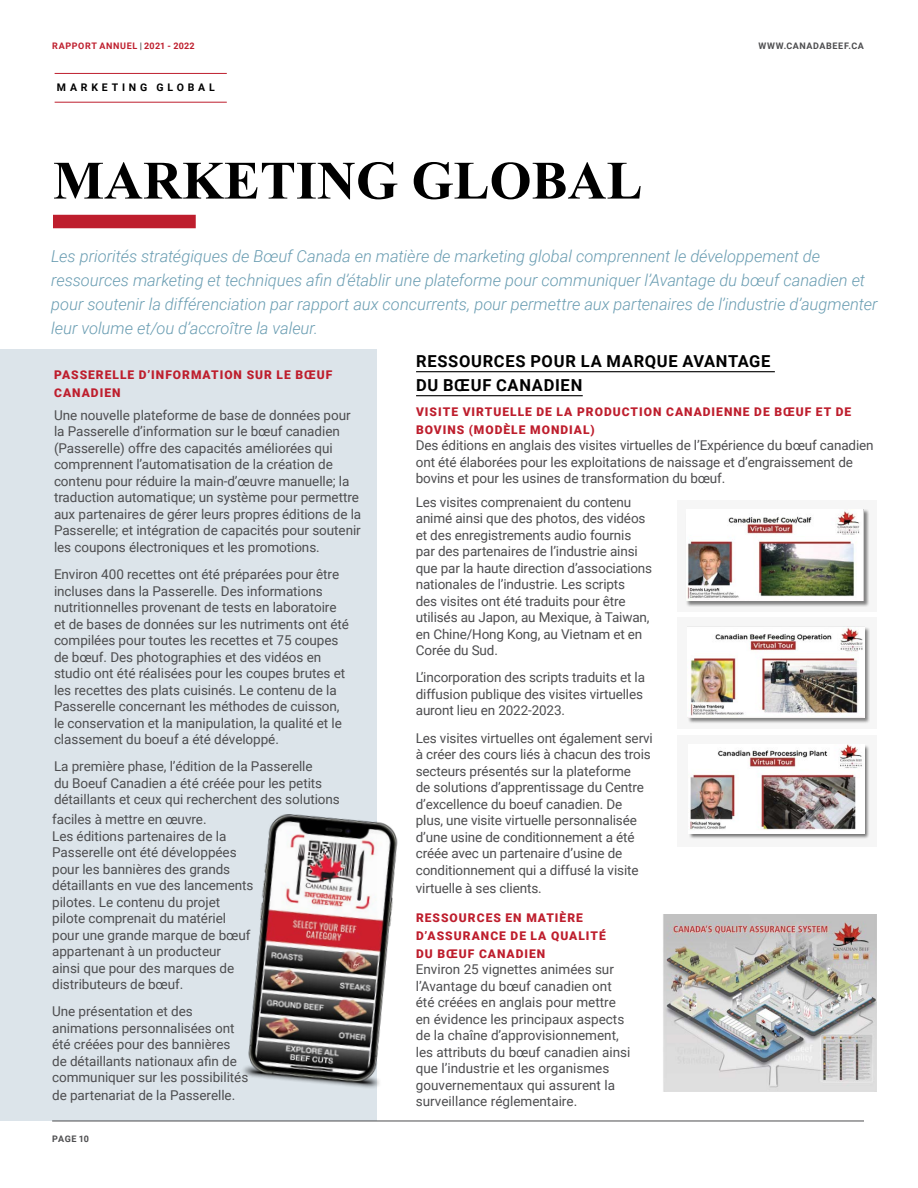
<style>
.page{position:relative;width:918px;height:1188px;background:#fff}
.page>*{position:absolute;margin:0;border:0;box-sizing:border-box;transform-origin:0 0}
.t1{font:700 54px "Times New Roman";color:#000}
.t2{font:italic 300 16.5px/24px "Roboto";color:#6a9db2}
.t3{font:700 16.5px/24px "Roboto";letter-spacing:.045em;color:#000}
.t4{font:13.5px/16.5px "Roboto";letter-spacing:-.005em;color:#4d4d4f}
.t5{font:900 12px/18px "Roboto";letter-spacing:.085em;color:#be1e2d}
.t6{font:700 10.5px "Roboto";letter-spacing:.365em;color:#000}
.t7{font:700 9px "Roboto";letter-spacing:.065em;color:#be1e2d}
.t8{font:700 9px "Roboto";letter-spacing:.07em;color:#4d4d4f}
.s1{color:#4d4d4f}
</style>
<div class="page">
<div style="left:677px;top:500px;width:200px;height:111px;background:#f6f6f6"></div>
<div style="left:677px;top:618px;width:200px;height:111px;background:#f6f6f6"></div>
<div style="left:677px;top:736px;width:200px;height:111px;background:#f6f6f6"></div>
<div style="left:0;top:350px;width:377px;height:771px;background:#dce4ea"></div>
<hr style="left:52px;top:1121px;width:812px;height:1px;background:#4d4d4f">
<div style="left:53px;top:215px;width:143px;height:13px;background:#be1e2d"></div>
<hr style="left:416px;top:371px;width:359px;height:1px;background:#000">
<hr style="left:416px;top:395px;width:167px;height:1px;background:#000">
<hr style="left:55px;top:73px;width:172px;height:1px;background:#be1e2d">
<hr style="left:55px;top:102px;width:172px;height:1px;background:#be1e2d">
<div style="left:688px;top:745px;width:182px;height:94px;background:#000;opacity:.53"></div>
<img style="left:689px;top:745px;width:175px;height:88px">
<div style="left:686px;top:509px;width:184px;height:98px;background:#000;opacity:.48"></div>
<img style="left:686px;top:509px;width:178px;height:92px">
<div style="left:688px;top:627px;width:182px;height:97px;background:#000;opacity:.47"></div>
<img style="left:688px;top:627px;width:176px;height:91px">
<img style="left:663px;top:915px;width:214px;height:177px">
<img style="left:243px;top:814px;width:155px;height:274px">
<p class="t7" style="left:52px;top:40px;width:144px">RAPPORT ANNUEL <span class="s1">|</span> 2021 - 2022</p>
<p class="t8" style="left:759px;top:40px;width:107px">WWW.CANADABEEF.CA</p>
<p class="t6" style="left:57px;top:80px;width:159px">MARKETING GLOBAL</p>
<h1 class="t1" style="left:53px;top:143px;width:591px">MARKETING GLOBAL</h1>
<p class="t2" style="left:51px;top:243px;width:828px">Les priorités stratégiques de Bœuf Canada en matière de marketing global comprennent le développement de ressources marketing et techniques afin d’établir une plateforme pour communiquer l’Avantage du bœuf canadien et pour soutenir la différenciation par rapport aux concurrents, pour permettre aux partenaires de l’industrie d’augmenter leur volume et/ou d’accroître la valeur.</p>
<p class="t5" style="left:54px;top:365px;width:280px">PASSERELLE D’INFORMATION SUR LE BŒUF<br>CANADIEN</p>
<p class="t4" style="left:54px;top:406px;width:309px">Une nouvelle plateforme de base de données pour la Passerelle d’information sur le bœuf canadien (Passerelle) offre des capacités améliorées qui comprennent l’automatisation de la création de contenu pour réduire la main-d’œuvre manuelle; la traduction automatique; un système pour permettre aux partenaires de gérer leurs propres éditions de la Passerelle; et intégration de capacités pour soutenir les coupons électroniques et les promotions.</p>
<p class="t4" style="left:54px;top:566px;width:297px">Environ 400 recettes ont été préparées pour être incluses dans la Passerelle. Des informations nutritionnelles provenant de tests en laboratoire et de bases de données sur les nutriments ont été compilées pour toutes les recettes et 75 coupes de bœuf. Des photographies et des vidéos en studio ont été réalisées pour les coupes brutes et les recettes des plats cuisinés. Le contenu de la Passerelle concernant les méthodes de cuisson, le conservation et la manipulation, la qualité et le classement du boeuf a été développé.</p>
<p class="t4" style="left:54px;top:758px;width:287px">La première phase, l’édition de la Passerelle<br>du Boeuf Canadien a été créée pour les petits détaillants et ceux qui recherchent des solutions</p>
<p class="t4" style="left:52px;top:811px;width:203px">faciles à mettre en œuvre.<br>Les éditions partenaires de la<br>Passerelle ont été développées pour les bannières des grands détaillants en vue des lancements pilotes. Le contenu du projet pilote comprenait du matériel pour une grande marque de bœuf appartenant à un producteur<br>ainsi que pour des marques de distributeurs de bœuf.</p>
<p class="t4" style="left:52px;top:1003px;width:198px">Une présentation et des animations personnalisées ont été créées pour des bannières de détaillants nationaux afin de communiquer sur les possibilités</p>
<p class="t4" style="left:52px;top:1087px;width:185px">de partenariat de la Passerelle.</p>
<p class="t8" style="left:52px;top:1133px;width:38px">PAGE 10</p>
<p class="t3" style="left:416px;top:349px;width:356px">RESSOURCES POUR LA MARQUE AVANTAGE<br>DU BŒUF CANADIEN</p>
<p class="t5" style="left:416px;top:402px;width:437px">VISITE VIRTUELLE DE LA PRODUCTION CANADIENNE DE BŒUF ET DE<br>BOVINS (MODÈLE MONDIAL)</p>
<p class="t4" style="left:416px;top:437px;width:459px">Des éditions en anglais des visites virtuelles de l’Expérience du bœuf canadien ont été élaborées pour les exploitations de naissage et d’engraissement de bovins et pour les usines de transformation du bœuf.</p>
<p class="t4" style="left:416px;top:493px;width:238px">Les visites comprenaient du contenu animé ainsi que des photos, des vidéos et des enregistrements audio fournis par des partenaires de l’industrie ainsi que par la haute direction d’associations nationales de l’industrie. Les scripts<br>des visites ont été traduits pour être utilisés au Japon, au Mexique, à Taiwan, en Chine/Hong Kong, au Vietnam et en Corée du Sud.</p>
<p class="t4" style="left:416px;top:669px;width:231px">L’incorporation des scripts traduits et la diffusion publique des visites virtuelles auront lieu en 2022-2023.</p>
<p class="t4" style="left:416px;top:729px;width:239px">Les visites virtuelles ont également servi à créer des cours liés à chacun des trois secteurs présentés sur la plateforme<br>de solutions d’apprentissage du Centre d’excellence du boeuf canadien. De plus, une visite virtuelle personnalisée d’une usine de conditionnement a été créée avec un partenaire d’usine de conditionnement qui a diffusé la visite</p>
<p class="t4" style="left:416px;top:879px;width:127px">virtuelle à ses clients.</p>
<p class="t5" style="left:416px;top:908px;width:191px">RESSOURCES EN MATIÈRE<br>D’ASSURANCE DE LA QUALITÉ<br>DU BŒUF CANADIEN</p>
<p class="t4" style="left:416px;top:961px;width:216px">Environ 25 vignettes animées sur l’Avantage du bœuf canadien ont été créées en anglais pour mettre en évidence les principaux aspects de la chaîne d’approvisionnement, les attributs du bœuf canadien ainsi que l’industrie et les organismes gouvernementaux qui assurent la surveillance réglementaire.</p>
</div>
